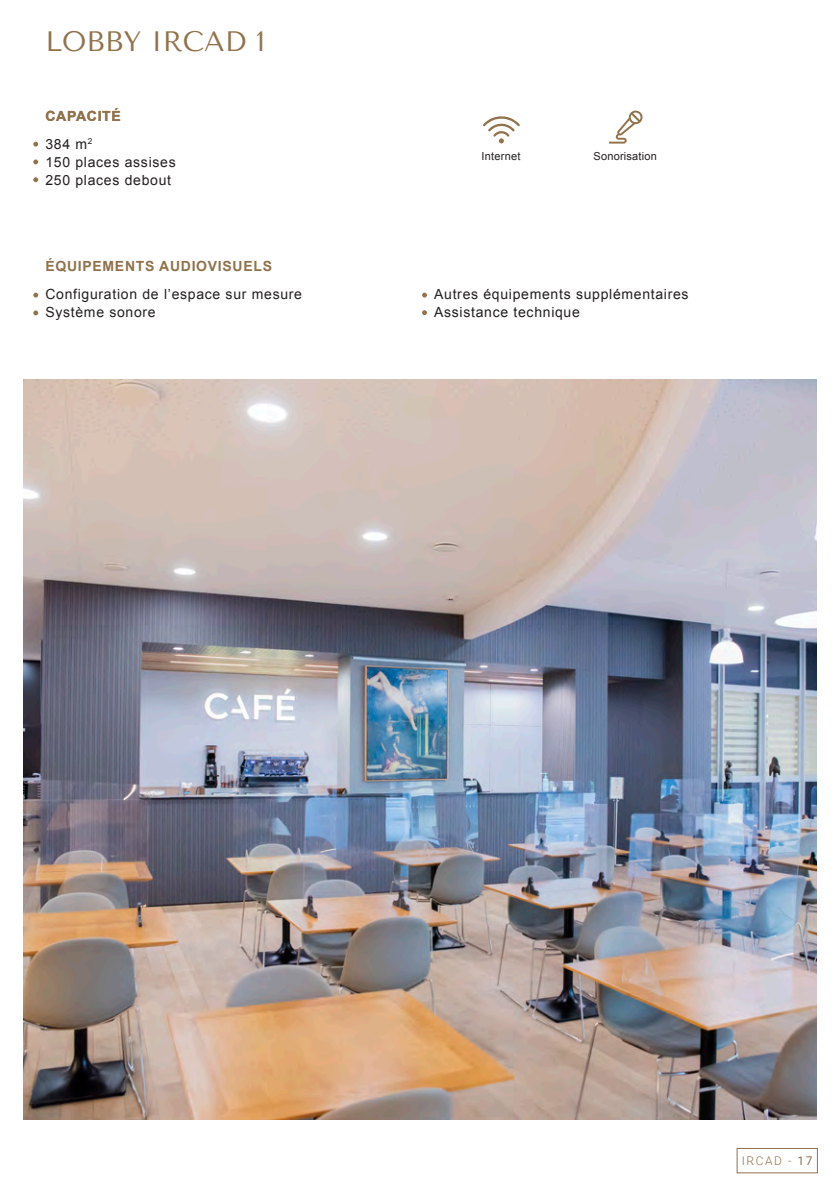
<style>
.page{position:relative;width:840px;height:1191px;background:#fff}
.page>*{position:absolute;margin:0;border:0;box-sizing:border-box;transform-origin:0 0}
.t1{font:28px "Tenor Sans";color:#90724b}
.t2{font:14px/18px "Arial";letter-spacing:.05em;color:#231f20}
.t3{font:700 14px "Arial";letter-spacing:.05em;color:#90724b}
.t4{font:300 12px "Roboto";letter-spacing:.13em;color:#90724b}
.t5{font:11px "Arial";letter-spacing:.02em;color:#231f20}
.s1{font-weight:400}
</style>
<div class="page">
<div style="left:736px;top:1148px;width:81px;height:25px;border:1px solid #90724b"></div>
<svg style="left:33px;top:142px;width:5px;height:5px"></svg>
<svg style="left:33px;top:293px;width:5px;height:4px"></svg>
<svg style="left:422px;top:293px;width:5px;height:4px"></svg>
<svg style="left:422px;top:310px;width:5px;height:5px"></svg>
<svg style="left:33px;top:159px;width:5px;height:5px"></svg>
<svg style="left:33px;top:310px;width:5px;height:5px"></svg>
<svg style="left:33px;top:177px;width:5px;height:5px"></svg>
<img style="left:23px;top:380px;width:793px;height:739px">
<svg style="left:483px;top:116px;width:36px;height:27px"></svg>
<svg style="left:609px;top:110px;width:33px;height:34px"></svg>
<h1 class="t1" style="left:45px;top:26px;width:221px">LOBBY IRCAD 1</h1>
<p class="t3" style="left:45px;top:107px;width:77px">CAPACITÉ</p>
<p class="t2" style="left:45px;top:135px;width:132px">384 m<sup>2<br></sup>150 places assises<br>250 places debout</p>
<p class="t3" style="left:45px;top:257px;width:228px">ÉQUIPEMENTS AUDIOVISUELS</p>
<p class="t5" style="left:481px;top:149px;width:40px">Internet</p>
<p class="t5" style="left:593px;top:149px;width:65px">Sonorisation</p>
<p class="t2" style="left:45px;top:285px;width:258px">Configuration de l’espace sur mesure<br>Système sonore</p>
<p class="t2" style="left:434px;top:285px;width:256px">Autres équipements supplémentaires<br>Assistance technique</p>
<p class="t4" style="left:741px;top:1152px;width:72px">IRCAD - <span class="s1">17</span></p>
</div>
